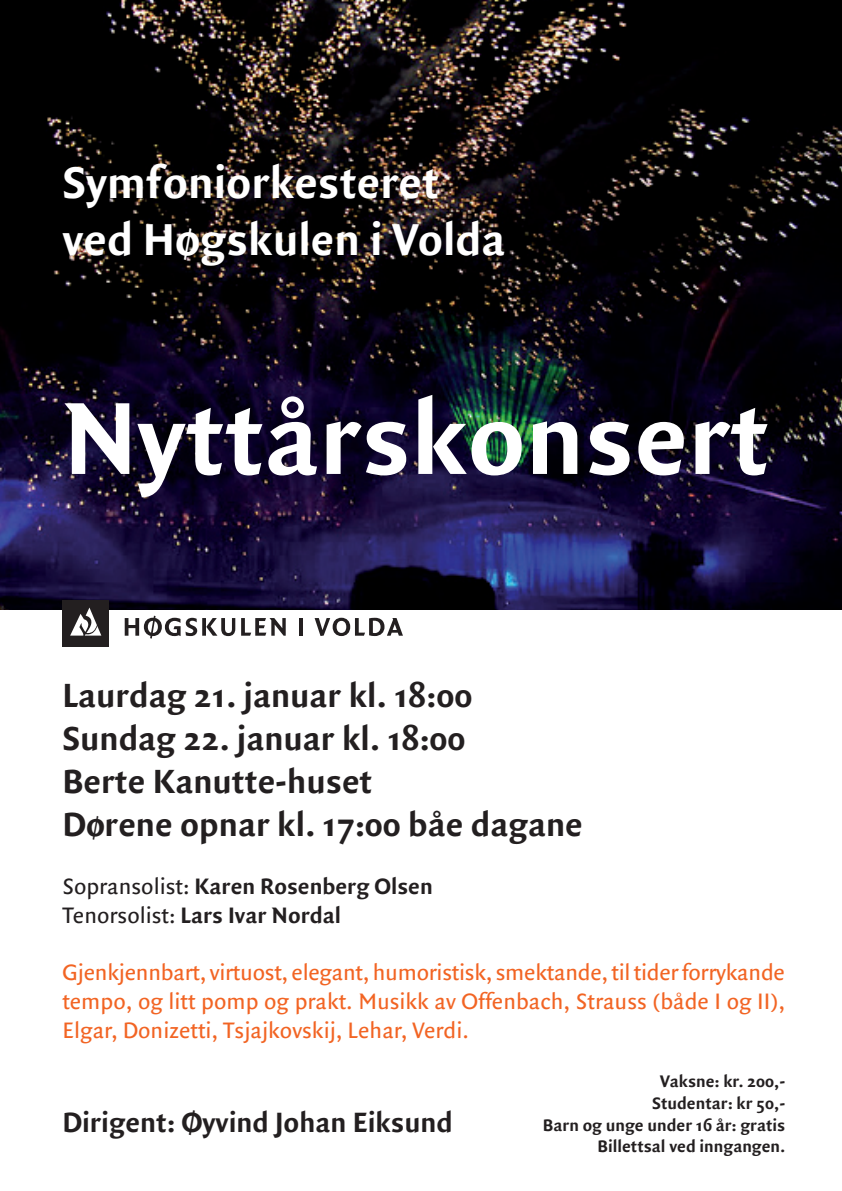
<style>
.page{position:relative;width:842px;height:1191px;background:#fff}
.page>*{position:absolute;margin:0;border:0;box-sizing:border-box;transform-origin:0 0}
.Plakat-tittel{font:700 110px "Quadraat Sans";color:#fff}
.Plakat-tittel-2{font:700 48px "Quadraat Sans";color:#fff}
.Plakat-brødtekst{font:700 36px "Quadraat Sans";color:#231f20}
.Plakat-brødtekst-2{font:700 30px "Quadraat Sans";color:#231f20}
.Plakat-brødtekst-3{font:24px/28.8px "Quadraat Sans";color:#f26423;text-align:justify}
.Plakat-brødtekst-4{font:700 24px "Quadraat Sans";color:#231f20}
.t1{font:700 18px "Quadraat Sans";color:#231f20}
.s1{font-weight:400}
</style>
<div class="page">
<img style="left:0;top:0;width:842px;height:609px">
<div style="left:62px;top:600px;width:47px;height:46px;background:#231f20"></div>
<svg style="left:70px;top:607px;width:31px;height:28px"></svg>
<svg style="left:125px;top:615px;width:110px;height:23px"></svg>
<svg style="left:241px;top:618px;width:45px;height:17px"></svg>
<hr style="left:299px;top:618px;width:4px;height:17px;background:#231f20">
<svg style="left:315px;top:618px;width:88px;height:18px"></svg>
<p class="Plakat-tittel-2" style="left:62px;top:155px;width:378px">Symfoniorkesteret</p>
<p class="Plakat-tittel-2" style="left:62px;top:213px;width:445px">ved Høgskulen i Volda</p>
<p class="Plakat-tittel" style="left:62px;top:376px;width:709px">Nyttårskonsert</p>
<p class="Plakat-brødtekst" style="left:62px;top:675px;width:411px">Laurdag 21. januar kl. 18:00</p>
<p class="Plakat-brødtekst" style="left:62px;top:718px;width:405px">Sundag 22. januar kl. 18:00</p>
<p class="Plakat-brødtekst" style="left:62px;top:761px;width:312px">Berte Kanutte-huset</p>
<p class="Plakat-brødtekst" style="left:62px;top:804px;width:522px">Dørene opnar kl. 17:00 båe dagane</p>
<p class="Plakat-brødtekst-4" style="left:62px;top:872px;width:372px"><span class="s1">Sopransolist:</span> Karen Rosenberg Olsen</p>
<p class="Plakat-brødtekst-4" style="left:62px;top:901px;width:280px"><span class="s1">Tenorsolist:</span> Lars Ivar Nordal</p>
<p class="Plakat-brødtekst-3" style="left:62px;top:959px;width:724px">Gjenkjennbart, virtuost, elegant, humoristisk, smektande, til tider forrykande tempo, og litt pomp og prakt. Musikk av Offenbach, Strauss (både I og II), Elgar, Donizetti, Tsjajkovskij, Lehar, Verdi.</p>
<p class="Plakat-brødtekst-2" style="left:62px;top:1105px;width:392px">Dirigent: Øyvind Johan Eiksund</p>
<p class="t1" style="left:660px;top:1071px;width:126px">Vaksne: kr. 200,-</p>
<p class="t1" style="left:652px;top:1093px;width:135px">Studentar: kr 50,-</p>
<p class="t1" style="left:543px;top:1114px;width:244px">Barn og unge under 16 år: gratis</p>
<p class="t1" style="left:597px;top:1136px;width:189px">Billettsal ved inngangen.</p>
</div>
